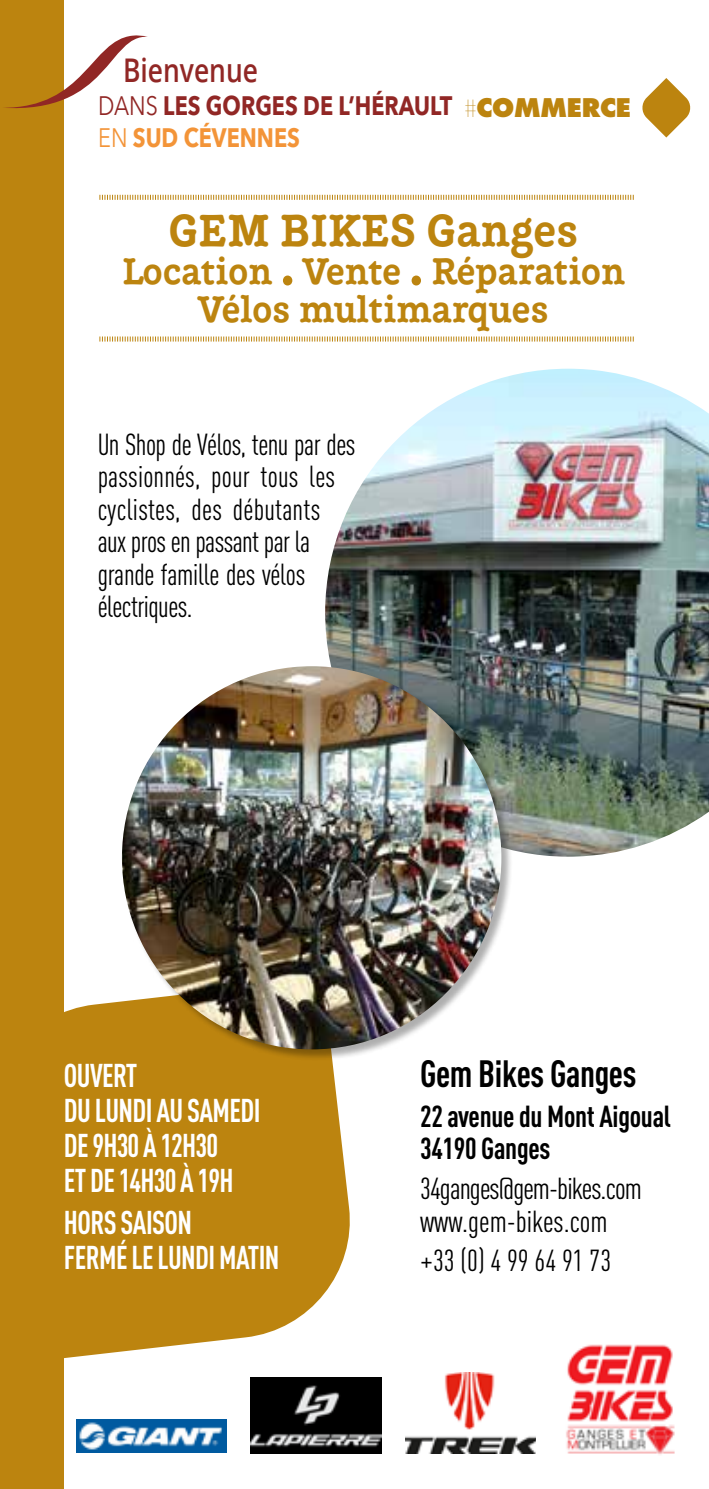
<style>
.page{position:relative;width:709px;height:1489px;background:#fff}
.page>*{position:absolute;margin:0;border:0;box-sizing:border-box;transform-origin:0 0}
.t1{font:700 43px "Treza";letter-spacing:-.01em;color:#bc840f;scale:.95 1}
.t2{font:700 condensed 37.5px "DINOT";letter-spacing:-.01em;color:#000;scale:.96 1}
.t3{font:700 35.25px/37.8px "Treza";letter-spacing:-.01em;color:#bc840f;text-align:center;scale:.95 1}
.t4{font:700 condensed 32.5px/35px "DINOT";letter-spacing:-.02em;color:#fff;scale:.9 1}
.t5{font:600 32.5px "Open Sans";color:#912725;scale:.81 1}
.t6{font:condensed 30px/32.5px "DINOT";letter-spacing:-.01em;color:#000;scale:.95 1}
.t7{font:condensed 30px/32.5px "DINOT";letter-spacing:-.03em;color:#000}
.t8{font:700 condensed 30px/32.5px "DINOT";letter-spacing:-.01em;color:#000;scale:.96 1}
.t9{font:condensed 30px "DINOT";letter-spacing:-.01em;color:#000}
.t10{font:700 26.75px/32.5px "Avenir Next";color:#912725;scale:.81 1}
.t11{font:800 25px "Futura";letter-spacing:-.01em;color:#bc840f}
.s1{font-weight:400}
.s2{font-weight:400;color:#f39438}
.s3{color:#f39438}
.s4{font-family:"Helvetica Neue LT Std";font-weight:200;font-stretch:condensed}
.s5{font-size:55px}
</style>
<div class="page">
<svg style="left:64px;top:1001px;width:286px;height:358px;background:#c29027"></svg>
<svg style="left:99px;top:194px;width:535px;height:6px"></svg>
<svg style="left:99px;top:336px;width:535px;height:6px"></svg>
<div style="left:0;top:0;width:64px;height:1488px;background:#bc840f"></div>
<svg style="left:4px;top:35px;width:144px;height:74px"></svg>
<svg style="left:642px;top:78px;width:49px;height:59px"></svg>
<img style="left:325px;top:369px;width:384px;height:487px">
<div style="left:121px;top:665px;width:392px;height:396px;background:#000;opacity:.32"></div>
<img style="left:122px;top:666px;width:379px;height:383px">
<img style="left:566px;top:1344px;width:108px;height:111px">
<img style="left:76px;top:1419px;width:151px;height:32px">
<img style="left:250px;top:1377px;width:132px;height:76px">
<img style="left:405px;top:1372px;width:131px;height:81px">
<p class="t5" style="left:123px;top:48px;width:168px">Bienvenue</p>
<p class="t10" style="left:98px;top:89px;width:439px"><span class="s1">DANS</span> LES GORGES DE L’HÉRAULT<br><span class="s2">EN</span> <span class="s3">SUD CÉVENNES</span></p>
<p class="t11" style="left:465px;top:92px;width:167px"><span class="s4">#</span>COMMERCE</p>
<h1 class="t1" style="left:168px;top:203px;width:433px">GEM BIKES Ganges</h1>
<p class="t3" style="left:122px;top:252px;width:531px">Location <span class="s5">.</span> Vente <span class="s5">.</span> Réparation<br>Vélos multimarques</p>
<p class="t6" style="left:98px;top:427px;width:273px">Un Shop de Vélos, tenu par des passionnés, pour tous les cyclistes, des débutants aux pros en passant par la grande famille des vélos électriques.</p>
<p class="t4" style="left:64px;top:1057px;width:220px">OUVERT<br>DU LUNDI AU SAMEDI<br>DE 9H30 À 12H30<br>ET DE 14H30 À 19H</p>
<p class="t4" style="left:64px;top:1204px;width:241px">HORS SAISON<br>FERMÉ LE LUNDI MATIN</p>
<p class="t2" style="left:420px;top:1051px;width:227px">Gem Bikes Ganges</p>
<p class="t8" style="left:420px;top:1099px;width:263px">22 avenue du Mont Aigoual<br>34190 Ganges</p>
<p class="t7" style="left:420px;top:1171px;width:223px">34ganges@gem-bikes.com www.gem-bikes.com</p>
<p class="t9" style="left:420px;top:1242px;width:193px">+33 (0) 4 99 64 91 73</p>
</div>
